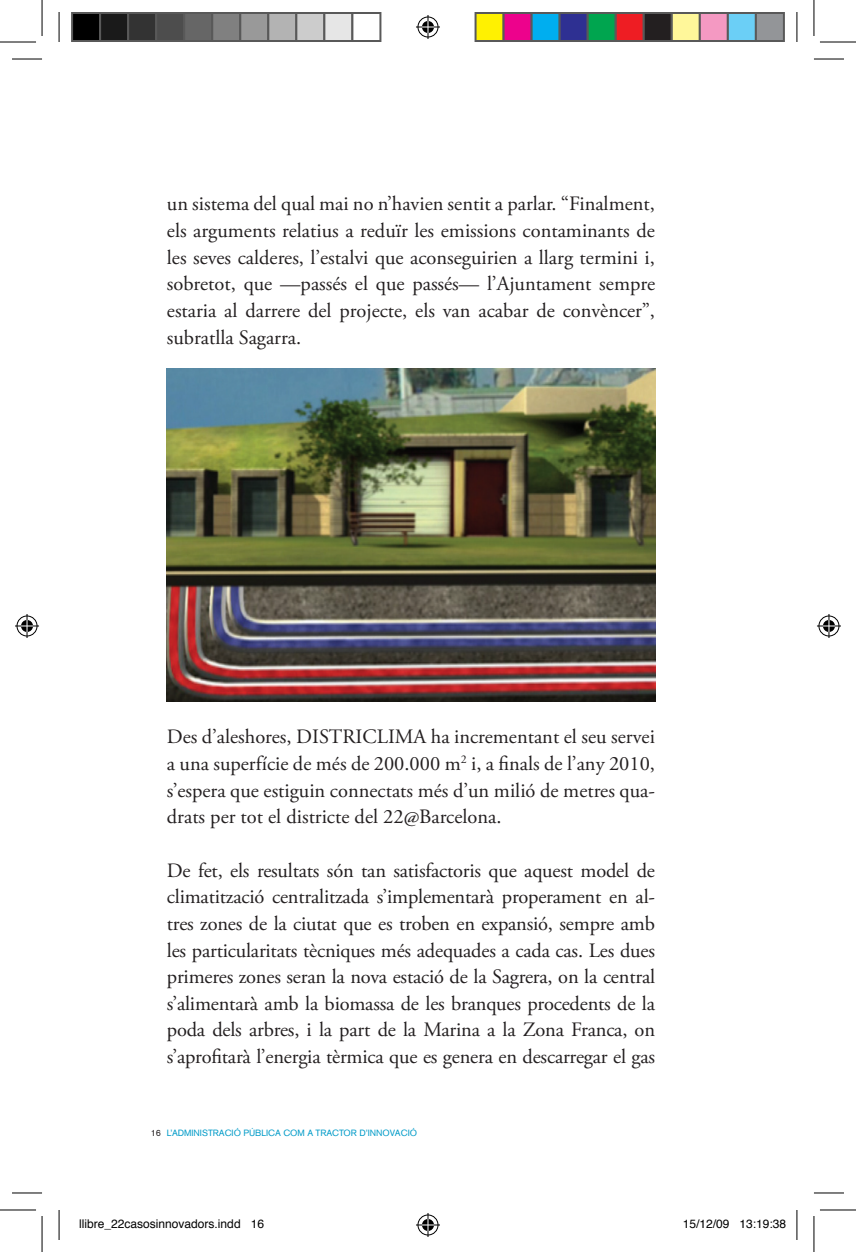
<style>
.page{position:relative;width:856px;height:1252px;background:#fff}
.page>*{position:absolute;margin:0;border:0;box-sizing:border-box;transform-origin:0 0}
.t1{font:20.4px/26.6px "Adobe Garamond Pro";color:#231f20;text-align:justify}
.t2{font:12px "Helvetica";color:#000}
.t3{font:9px "Akzidenz Grotesk BQ";color:#009bc8}
.s1{color:#231f20}
</style>
<div class="page">
<img style="left:167px;top:368px;width:487px;height:333px">
<hr style="left:12px;top:59px;width:30px;height:1px;background:#000">
<hr style="left:813px;top:59px;width:30px;height:1px;background:#000">
<hr style="left:12px;top:1193px;width:30px;height:1px;background:#000">
<hr style="left:813px;top:1193px;width:30px;height:1px;background:#000">
<hr style="left:59px;top:12px;width:1px;height:30px;background:#000">
<hr style="left:59px;top:1210px;width:1px;height:30px;background:#000">
<hr style="left:796px;top:12px;width:1px;height:30px;background:#000">
<hr style="left:796px;top:1210px;width:1px;height:30px;background:#000">
<hr style="left:0;top:42px;width:36px;height:1px;background:#000">
<hr style="left:819px;top:42px;width:36px;height:1px;background:#000">
<hr style="left:0;top:1210px;width:36px;height:1px;background:#000">
<hr style="left:819px;top:1210px;width:36px;height:1px;background:#000">
<hr style="left:42px;top:0;width:1px;height:36px;background:#000">
<hr style="left:42px;top:1216px;width:1px;height:36px;background:#000">
<hr style="left:813px;top:0;width:1px;height:36px;background:#000">
<hr style="left:813px;top:1216px;width:1px;height:36px;background:#000">
<svg style="left:416px;top:15px;width:24px;height:24px"></svg>
<svg style="left:416px;top:1213px;width:24px;height:24px"></svg>
<svg style="left:15px;top:614px;width:24px;height:24px"></svg>
<svg style="left:817px;top:614px;width:23px;height:24px"></svg>
<div style="left:72px;top:13px;width:28px;height:28px;background:#000"></div>
<div style="left:71px;top:12px;width:30px;height:30px;border:2px solid #595959"></div>
<div style="left:100px;top:13px;width:28px;height:28px;background:#1a1a1a"></div>
<div style="left:99px;top:12px;width:30px;height:30px;border:2px solid #595959"></div>
<div style="left:128px;top:13px;width:28px;height:28px;background:#333"></div>
<div style="left:127px;top:12px;width:30px;height:30px;border:2px solid #595959"></div>
<div style="left:156px;top:13px;width:28px;height:28px;background:#4d4d4d"></div>
<div style="left:155px;top:12px;width:30px;height:30px;border:2px solid #595959"></div>
<div style="left:184px;top:13px;width:28px;height:28px;background:#666"></div>
<div style="left:183px;top:12px;width:30px;height:30px;border:2px solid #595959"></div>
<div style="left:212px;top:13px;width:28px;height:28px;background:#808080"></div>
<div style="left:211px;top:12px;width:30px;height:30px;border:2px solid #595959"></div>
<div style="left:240px;top:13px;width:28px;height:28px;background:#999"></div>
<div style="left:239px;top:12px;width:30px;height:30px;border:2px solid #595959"></div>
<div style="left:268px;top:13px;width:28px;height:28px;background:#b3b3b3"></div>
<div style="left:267px;top:12px;width:30px;height:30px;border:2px solid #595959"></div>
<div style="left:296px;top:13px;width:28px;height:28px;background:#ccc"></div>
<div style="left:295px;top:12px;width:30px;height:30px;border:2px solid #595959"></div>
<div style="left:324px;top:13px;width:28px;height:28px;background:#e6e6e6"></div>
<div style="left:323px;top:12px;width:30px;height:30px;border:2px solid #595959"></div>
<div style="left:351px;top:12px;width:30px;height:30px;border:2px solid #595959"></div>
<div style="left:475px;top:13px;width:28px;height:28px;background:#fff101"></div>
<div style="left:474px;top:12px;width:30px;height:30px;border:2px solid #595959"></div>
<div style="left:503px;top:13px;width:28px;height:28px;background:#ed028c"></div>
<div style="left:502px;top:12px;width:30px;height:30px;border:2px solid #595959"></div>
<div style="left:531px;top:13px;width:28px;height:28px;background:#00aeef"></div>
<div style="left:530px;top:12px;width:30px;height:30px;border:2px solid #595959"></div>
<div style="left:559px;top:13px;width:28px;height:28px;background:#2e3092"></div>
<div style="left:558px;top:12px;width:30px;height:30px;border:2px solid #595959"></div>
<div style="left:587px;top:13px;width:28px;height:28px;background:#00a54f"></div>
<div style="left:586px;top:12px;width:30px;height:30px;border:2px solid #595959"></div>
<div style="left:615px;top:13px;width:28px;height:28px;background:#ee1d23"></div>
<div style="left:614px;top:12px;width:30px;height:30px;border:2px solid #595959"></div>
<div style="left:643px;top:13px;width:28px;height:28px;background:#231f20"></div>
<div style="left:642px;top:12px;width:30px;height:30px;border:2px solid #595959"></div>
<div style="left:671px;top:13px;width:28px;height:28px;background:#fff79a"></div>
<div style="left:670px;top:12px;width:30px;height:30px;border:2px solid #595959"></div>
<div style="left:699px;top:13px;width:28px;height:28px;background:#f499c2"></div>
<div style="left:698px;top:12px;width:30px;height:30px;border:2px solid #595959"></div>
<div style="left:727px;top:13px;width:28px;height:28px;background:#6bcff6"></div>
<div style="left:726px;top:12px;width:30px;height:30px;border:2px solid #595959"></div>
<div style="left:755px;top:13px;width:28px;height:28px;background:#939598"></div>
<div style="left:754px;top:12px;width:30px;height:30px;border:2px solid #595959"></div>
<p class="t1" style="left:167px;top:191px;width:489px">un sistema del qual mai no n’havien sentit a parlar. “Finalment, els arguments relatius a reduïr les emissions contaminants de les seves calderes, l’estalvi que aconseguirien a llarg termini i, sobretot, que —passés el que passés— l’Ajuntament sempre estaria al darrere del projecte, els van acabar de convèncer”, subratlla Sagarra.</p>
<p class="t1" style="left:167px;top:724px;width:489px">Des d’aleshores, DISTRICLIMA ha incrementant el seu servei a una superfície de més de 200.000 m<sup>2</sup> i, a finals de l’any 2010, s’espera que estiguin connectats més d’un milió de metres qua&shy;drats per tot el districte del 22@Barcelona.</p>
<p class="t1" style="left:167px;top:857px;width:489px">De fet, els resultats són tan satisfactoris que aquest model de climatització centralitzada s’implementarà properament en al&shy;tres zones de la ciutat que es troben en expansió, sempre amb les particularitats tècniques més adequades a cada cas. Les dues primeres zones seran la nova estació de la Sagrera, on la central s’alimentarà amb la biomassa de les branques procedents de la poda dels arbres, i la part de la Marina a la Zona Franca, on s’aprofitarà l’energia tèrmica que es genera en descarregar el gas</p>
<p class="t3" style="left:151px;top:1127px;width:268px"><span class="s1">16</span> L’ADMINISTRACIÓ PÚBLICA COM A TRACTOR D’INNOVACIÓ</p>
<p class="t2" style="left:79px;top:1213px;width:186px">llibre_22casosinnovadors.indd 16</p>
<p class="t2" style="left:682px;top:1213px;width:105px">15/12/09 13:19:38</p>
</div>
